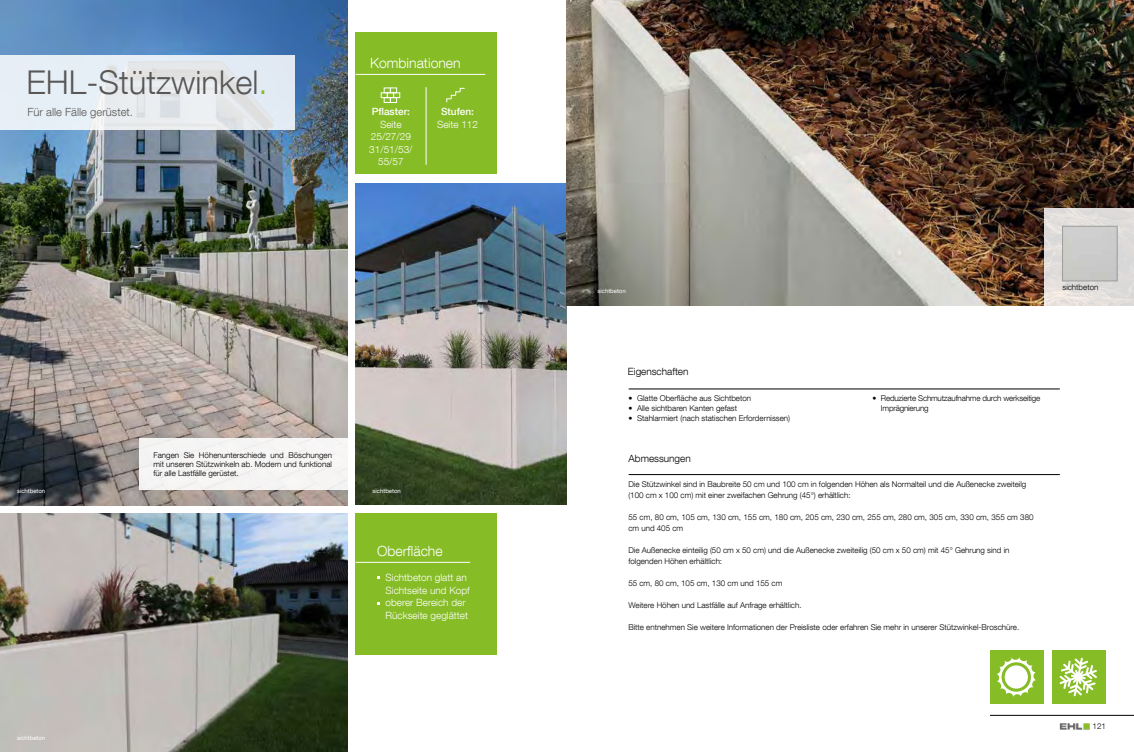
<style>
.page{position:relative;width:1134px;height:752px;background:#fff}
.page>*{position:absolute;margin:0;border:0;box-sizing:border-box;transform-origin:0 0}
.t1{font:300 32.7px "Helvetica Neue LT Com";color:#595857}
.t2{font:300 14px "Helvetica Neue LT Com";color:#fff}
.t3{font:300 11.2px "Helvetica Neue LT Com";color:#595857}
.t4{font:300 10px/12.6px "Helvetica Neue LT Com";color:#fff}
.t5{font:300 10px "Helvetica Neue LT Com";color:#000}
.t6{font:500 10px "Helvetica Neue LT Com";color:#fff}
.t7{font:300 8px/11px "Helvetica Neue LT Com";color:#000}
.t8{font:300 8px/10px "Helvetica Neue LT Com";letter-spacing:-.02em;color:#000}
.t9{font:6px "Helvetica Neue LT Com";color:#fff}
.s1{color:#86bc25}
</style>
<div class="page">
<img style="left:1059px;top:723px;width:31px;height:6px">
<img style="left:0;top:0;width:347px;height:504px">
<img style="left:0;top:513px;width:347px;height:238px">
<img style="left:356px;top:183px;width:211px;height:321px">
<div style="left:356px;top:513px;width:141px;height:141px;background:#86bc25"></div>
<hr style="left:356px;top:561px;width:114px;height:1px;background:#fff">
<svg style="left:0;top:56px;width:295px;height:74px;background:#e5ebf0"></svg>
<img style="left:567px;top:0;width:567px;height:305px">
<hr style="left:629px;top:388px;width:431px;height:1px;background:#000">
<hr style="left:629px;top:474px;width:431px;height:1px;background:#000">
<svg style="left:1044px;top:209px;width:90px;height:97px;background:#e0dcda"></svg>
<div style="left:1064px;top:228px;width:51px;height:51px;background:#ccccca"></div>
<div style="left:1062px;top:226px;width:55px;height:55px;border:1px solid #9d9d9c"></div>
<hr style="left:990px;top:714px;width:144px;height:1px;background:#000">
<div style="left:990px;top:650px;width:53px;height:53px;background:#86bc25"></div>
<svg style="left:996px;top:657px;width:40px;height:40px"></svg>
<svg style="left:1001px;top:662px;width:30px;height:29px"></svg>
<div style="left:1005px;top:665px;width:23px;height:23px;background:#fff;border-radius:50%"></div>
<div style="left:1052px;top:650px;width:54px;height:53px;background:#86bc25"></div>
<svg style="left:1059px;top:657px;width:38px;height:39px"></svg>
<div style="left:139px;top:438px;width:208px;height:52px;background:#f6f5f4"></div>
<div style="left:356px;top:32px;width:141px;height:142px;background:#86bc25"></div>
<hr style="left:426px;top:87px;width:1px;height:78px;background:#fff">
<hr style="left:356px;top:74px;width:129px;height:1px;background:#fff">
<div style="left:384px;top:97px;width:7px;height:6px;border:1px solid #fff"></div>
<div style="left:381px;top:92px;width:7px;height:6px;border:1px solid #fff"></div>
<svg style="left:384px;top:88px;width:13px;height:5px"></svg>
<div style="left:390px;top:97px;width:7px;height:6px;border:1px solid #fff"></div>
<div style="left:393px;top:92px;width:7px;height:6px;border:1px solid #fff"></div>
<svg style="left:446px;top:88px;width:19px;height:15px"></svg>
<h1 class="t1" style="left:27px;top:63px;width:243px">EHL-Stützwinkel<span class="s1">.</span></h1>
<h3 class="t3" style="left:28px;top:105px;width:107px">Für alle Fälle gerüstet.</h3>
<h2 class="t2" style="left:370px;top:54px;width:92px">Kombinationen</h2>
<p class="t6" style="left:372px;top:105px;width:40px">Pflaster:</p>
<p class="t4" style="left:369px;top:117px;width:45px;text-align:center">Seite<br>25/27/29<br>31/51/53/<br>55/57</p>
<p class="t6" style="left:441px;top:105px;width:34px">Stufen:</p>
<p class="t4" style="left:437px;top:117px;width:42px">Seite 112</p>
<p class="t9" style="left:17px;top:487px;width:30px">sichtbeton</p>
<p class="t9" style="left:17px;top:734px;width:30px">sichtbeton</p>
<p class="t7" style="left:154px;top:450px;width:180px;line-height:9px;text-align:justify">Fangen Sie Höhenunterschiede und Böschungen mit unseren Stützwinkeln ab. Modern und funktional für alle Lastfälle gerüstet.</p>
<p class="t9" style="left:373px;top:487px;width:30px">sichtbeton</p>
<h2 class="t2" style="left:377px;top:542px;width:67px">Oberfläche</h2>
<p class="t4" style="left:386px;top:570px;width:86px">Sichtbeton glatt an<br>Sichtseite und Kopf oberer Bereich der<br>Rückseite geglättet</p>
<p class="t9" style="left:597px;top:287px;width:30px">sichtbeton</p>
<p class="t7" style="left:1062px;top:281px;width:37px">sichtbeton</p>
<p class="t5" style="left:628px;top:365px;width:62px">Eigenschaften</p>
<p class="t7" style="left:629px;top:392px;width:124px">• Glatte Oberfläche aus Sichtbeton</p>
<p class="t7" style="left:629px;top:402px;width:110px">• Alle sichtbaren Kanten gefast</p>
<p class="t7" style="left:629px;top:412px;width:163px">• Stahlarmiert (nach statischen Erfordernissen)</p>
<p class="t8" style="left:881px;top:392px;width:161px;text-indent:-9px">• Reduzierte Schmutzaufnahme durch werkseitige<br>Imprägnierung</p>
<p class="t5" style="left:629px;top:451px;width:64px">Abmessungen</p>
<p class="t7" style="left:628px;top:478px;width:399px">Die Stützwinkel sind in Baubreite 50 cm und 100 cm in folgenden Höhen als Normalteil und die Außenecke zweiteilg (100 cm x 100 cm) mit einer zweifachen Gehrung (45°) erhältlich:</p>
<p class="t7" style="left:628px;top:511px;width:407px">55 cm, 80 cm, 105 cm, 130 cm, 155 cm, 180 cm, 205 cm, 230 cm, 255 cm, 280 cm, 305 cm, 330 cm, 355 cm 380 cm und 405 cm</p>
<p class="t7" style="left:628px;top:544px;width:383px">Die Außenecke einteilig (50 cm x 50 cm) und die Außenecke zweiteilig (50 cm x 50 cm) mit 45° Gehrung sind in folgenden Höhen erhältlich:</p>
<p class="t7" style="left:628px;top:577px;width:155px">55 cm, 80 cm, 105 cm, 130 cm und 155 cm</p>
<p class="t7" style="left:628px;top:599px;width:175px">Weitere Höhen und Lastfälle auf Anfrage erhältlich.</p>
<p class="t7" style="left:628px;top:621px;width:392px">Bitte entnehmen Sie weitere Informationen der Preisliste oder erfahren Sie mehr in unserer Stützwinkel-Broschüre.</p>
<p class="t7" style="left:1093px;top:720px;width:15px">121</p>
</div>
